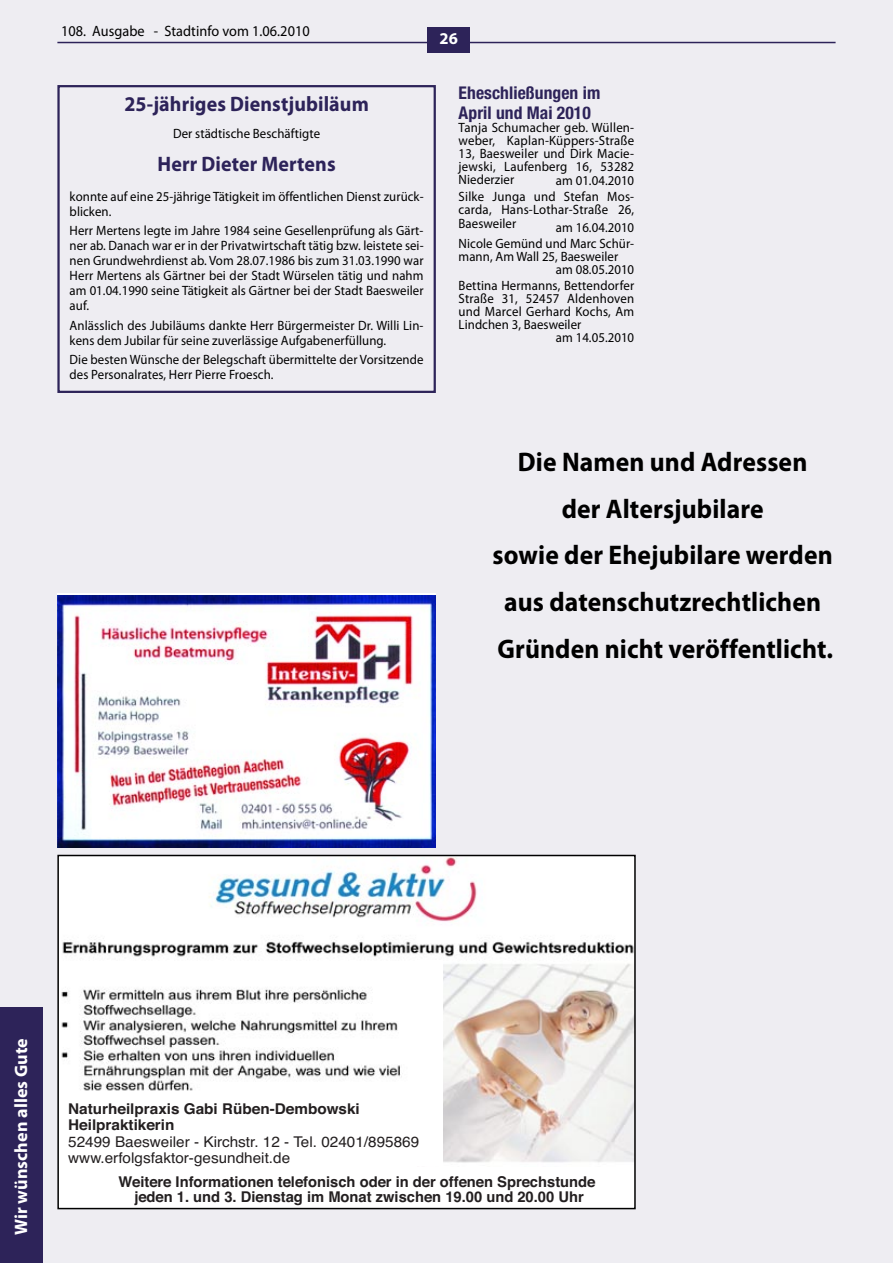
<style>
.page{position:relative;width:893px;height:1263px;background:#eeedf2}
.page>*{position:absolute;margin:0;border:0;box-sizing:border-box;transform-origin:0 0}
.t1{font:700 27px/46.5px "Myriad Pro";letter-spacing:.005em;color:#000;text-align:center;scale:.95 1}
.t2{font:700 21px "Myriad Pro";letter-spacing:.005em;color:#2d2359;scale:.95 1}
.t3{font:700 18px "Myriad Pro";letter-spacing:.005em;color:#fff}
.t4{font:700 condensed 17.55px/19.5px "Helvetica Neue";letter-spacing:.005em;color:#2d2359}
.t5{font:700 16.5px "Myriad Pro";color:#fff}
.t6{font:15px "Myriad Pro";letter-spacing:.005em;color:#000;scale:.95 1}
.t7{font:700 14.85px/14.9px "Helvetica";color:#231f20;text-align:center}
.t8{font:14.85px/16.4px "Helvetica";color:#231f20}
.t9{font:13.5px/15px "Myriad Pro";letter-spacing:.005em;color:#000;scale:.95 1}
</style>
<div class="page">
<div style="left:0;top:1008px;width:43px;height:255px;background:#2d2359"></div>
<hr style="left:57px;top:42px;width:779px;height:1px;background:#2d2359">
<div style="left:427px;top:28px;width:43px;height:25px;background:#2d2359"></div>
<img style="left:57px;top:595px;width:378px;height:253px">
<svg style="left:60px;top:858px;width:573px;height:348px"></svg>
<div style="left:415px;top:960px;width:27px;height:205px;background:#fff"></div>
<div style="left:57px;top:855px;width:579px;height:354px;border:2px solid #000"></div>
<div style="left:57px;top:85px;width:379px;height:308px;border:2px solid #2d2359"></div>
<p class="t6" style="left:61px;top:26px;width:263px">108. Ausgabe - Stadtinfo vom 1.06.2010</p>
<p class="t5" style="left:439px;top:32px;width:20px">26</p>
<h2 class="t2" style="left:124px;top:96px;width:259px">25-jähriges Dienstjubiläum</h2>
<p class="t9" style="left:173px;top:127px;width:156px">Der städtische Beschäftigte</p>
<h2 class="t2" style="left:158px;top:156px;width:189px">Herr Dieter Mertens</h2>
<p class="t9" style="left:70px;top:190px;width:374px">konnte auf eine 25-jährige Tätigkeit im öffentlichen Dienst zurück&shy;blicken.</p>
<p class="t9" style="left:70px;top:225px;width:374px;text-align:justify">Herr Mertens legte im Jahre 1984 seine Gesellenprüfung als Gärt&shy;ner ab. Danach war er in der Privatwirtschaft tätig bzw. leistete sei&shy;nen Grundwehrdienst ab. Vom 28.07.1986 bis zum 31.03.1990 war Herr Mertens als Gärtner bei der Stadt Würselen tätig und nahm am 01.04.1990 seine Tätigkeit als Gärtner bei der Stadt Baesweiler auf.</p>
<p class="t9" style="left:70px;top:319px;width:374px">Anlässlich des Jubiläums dankte Herr Bürgermeister Dr. Willi Lin&shy;kens dem Jubilar für seine zuverlässige Aufgabenerfüllung.</p>
<p class="t9" style="left:70px;top:354px;width:374px">Die besten Wünsche der Belegschaft übermittelte der Vorsitzende des Personalrates, Herr Pierre Froesch.</p>
<p class="t4" style="left:459px;top:85px;width:143px">Eheschließungen im<br>April und Mai 2010</p>
<p class="t9" style="left:459px;top:122px;width:186px;line-height:13px;text-align:justify">Tanja Schumacher geb. Wüllen&shy;weber, Kaplan-Küppers-Straße 13, Baesweiler und Dirk Macie&shy;jewski, Laufenberg 16, 53282<br>Niederzier</p>
<p class="t9" style="left:459px;top:174px;width:186px;line-height:16px;text-align:right">am 01.04.2010<br>Silke Junga und Stefan Mos-</p>
<p class="t9" style="left:459px;top:205px;width:186px;line-height:13px">carda, Hans-Lothar-Straße 26,<br>Baesweiler</p>
<p class="t9" style="left:459px;top:221px;width:186px;line-height:16px;text-align:right">am 16.04.2010<br>Nicole Gemünd und Marc Schür-</p>
<p class="t9" style="left:556px;top:251px;width:84px;line-height:13px;text-indent:-97px">mann, Am Wall 25, Baesweiler am 08.05.2010</p>
<p class="t9" style="left:459px;top:279px;width:186px">Bettina Hermanns, Bettendorfer</p>
<p class="t9" style="left:459px;top:292px;width:186px">Straße 31, 52457 Aldenhoven</p>
<p class="t9" style="left:459px;top:305px;width:186px">und Marcel Gerhard Kochs, Am</p>
<p class="t9" style="left:459px;top:318px;width:131px">Lindchen 3, Baesweiler</p>
<p class="t9" style="left:556px;top:331px;width:84px">am 14.05.2010</p>
<h1 class="t1" style="left:493px;top:441px;width:360px">Die Namen und Adressen<br>der Altersjubilare<br>sowie der Ehejubilare werden aus datenschutzrechtlichen<br>Gründen nicht veröffentlicht.</h1>
<h3 class="t3" style="left:14px;top:1235px;width:198px;rotate:-90deg">Wir wünschen alles Gute</h3>
<p class="t7" style="left:68px;top:1102px;width:293px;line-height:16.4px;text-align:left">Naturheilpraxis Gabi Rüben-Dembowski<br>Heilpraktikerin</p>
<p class="t8" style="left:68px;top:1134px;width:352px">52499 Baesweiler - Kirchstr. 12 - Tel. 02401/895869 www.erfolgsfaktor-gesundheit.de</p>
<p class="t7" style="left:119px;top:1176px;width:478px">Weitere Informationen telefonisch oder in der offenen Sprechstunde jeden 1. und 3. Dienstag im Monat zwischen 19.00 und 20.00 Uhr</p>
</div>
